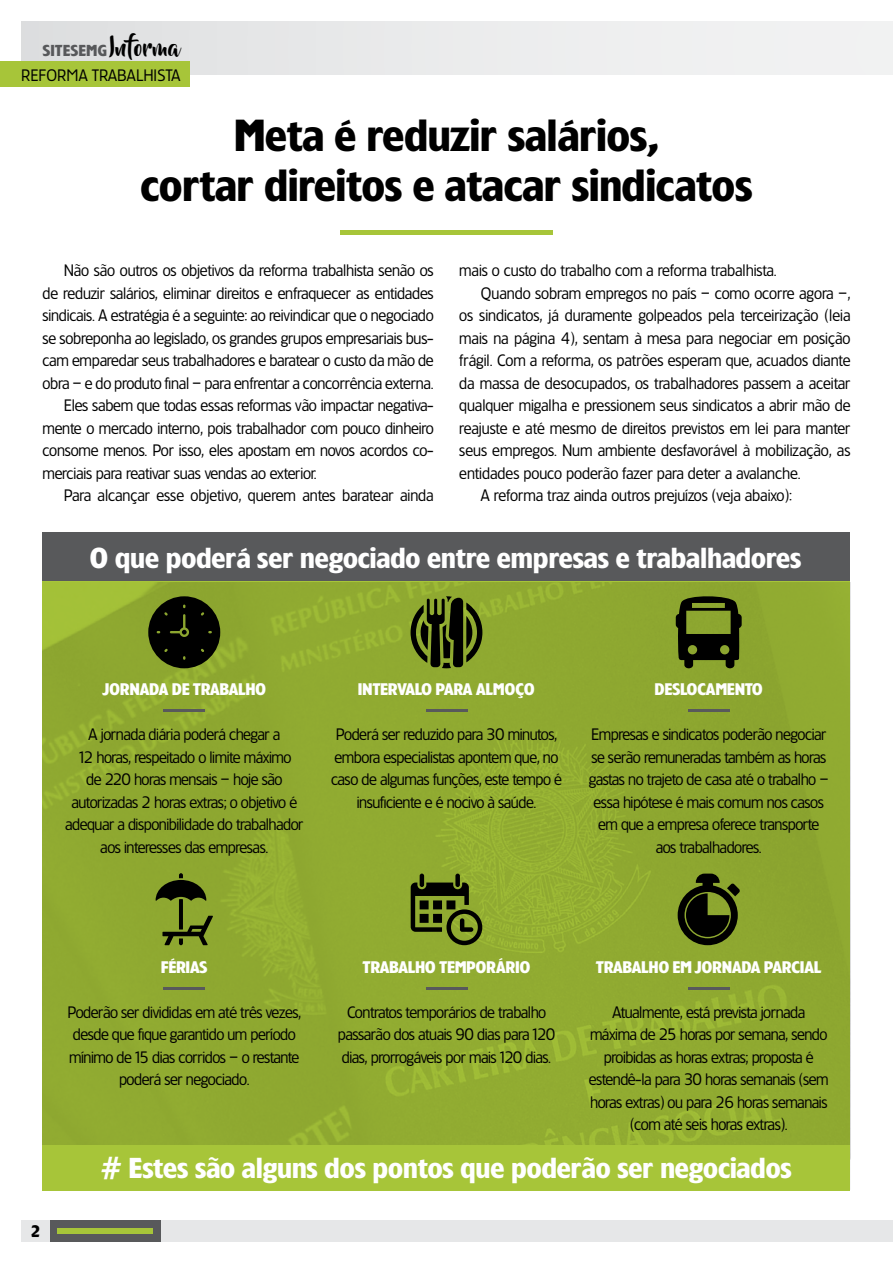
<style>
.page{position:relative;width:893px;height:1263px;background:#fff}
.page>*{position:absolute;margin:0;border:0;box-sizing:border-box;transform-origin:0 0}
.t1{font:700 42px/50.4px "TF Forever";color:#000;text-align:center}
.t2{font:700 27px "TF Forever";color:#fff}
.t3{font:15.75px/22.5px "TF Forever";letter-spacing:-.015em;color:#000;text-align:center}
.t4{font:700 15.75px "TF Forever";letter-spacing:-.025em;color:#fff}
.t5{font:700 15.75px "TF Forever";color:#000}
.t6{font:700 14.85px "TF Forever";color:#58595b}
.s1{font-family:"Beyond The Mountains";font-weight:400;font-size:22.5px;color:#000}
</style>
<div class="page">
<div style="left:43px;top:533px;width:807px;height:48px;background:#58595b"></div>
<div style="left:21px;top:21px;width:872px;height:53px;background:#ebeced"></div>
<div style="left:0;top:62px;width:189px;height:25px;background:#a7c539"></div>
<hr style="left:340px;top:230px;width:213px;height:4px;background:#a7c539">
<div style="left:21px;top:1220px;width:872px;height:22px;background:#e6e7e8"></div>
<div style="left:50px;top:1220px;width:111px;height:22px;background:#58595b"></div>
<div style="left:58px;top:1228px;width:95px;height:6px;background:#a7c539"></div>
<img style="left:43px;top:582px;width:807px;height:563px">
<div style="left:43px;top:1145px;width:807px;height:45px;background:#a7c539"></div>
<hr style="left:163px;top:709px;width:42px;height:3px;background:#58595b">
<hr style="left:163px;top:987px;width:42px;height:3px;background:#58595b">
<hr style="left:426px;top:709px;width:41px;height:3px;background:#58595b">
<hr style="left:426px;top:987px;width:41px;height:3px;background:#58595b">
<hr style="left:688px;top:709px;width:41px;height:3px;background:#58595b">
<hr style="left:688px;top:987px;width:41px;height:3px;background:#58595b">
<svg style="left:148px;top:596px;width:72px;height:72px;background:#23290b"></svg>
<svg style="left:411px;top:596px;width:71px;height:72px;background:#465217"></svg>
<svg style="left:676px;top:594px;width:66px;height:74px;background:#424e16"></svg>
<svg style="left:156px;top:873px;width:57px;height:72px;background:#617220"></svg>
<svg style="left:411px;top:873px;width:71px;height:72px;background:#58681d"></svg>
<svg style="left:678px;top:873px;width:62px;height:72px;background:#3c4714"></svg>
<p class="t6" style="left:43px;top:41px;width:138px">SITESEMG <span class="s1">Informa</span></p>
<p class="t3" style="left:21px;top:64px;width:161px">REFORMA TRABALHISTA</p>
<h1 class="t1" style="left:141px;top:109px;width:613px">Meta é reduzir salários,<br>cortar direitos e atacar sindicatos</h1>
<p class="t3" style="left:64px;top:259px;width:371px">Não são outros os objetivos da reforma trabalhista senão os</p>
<p class="t3" style="left:43px;top:282px;width:393px">de reduzir salários, eliminar direitos e enfraquecer as entidades</p>
<p class="t3" style="left:43px;top:304px;width:393px">sindicais. A estratégia é a seguinte: ao reivindicar que o negociado</p>
<p class="t3" style="left:43px;top:327px;width:393px">se sobreponha ao legislado, os grandes grupos empresariais bus-</p>
<p class="t3" style="left:43px;top:349px;width:393px">cam emparedar seus trabalhadores e baratear o custo da mão de</p>
<p class="t3" style="left:43px;top:372px;width:393px">obra – e do produto final – para enfrentar a concorrência externa.</p>
<p class="t3" style="left:64px;top:394px;width:371px">Eles sabem que todas essas reformas vão impactar negativa-</p>
<p class="t3" style="left:43px;top:417px;width:393px">mente o mercado interno, pois trabalhador com pouco dinheiro</p>
<p class="t3" style="left:43px;top:439px;width:393px">consome menos. Por isso, eles apostam em novos acordos co-</p>
<p class="t3" style="left:43px;top:462px;width:276px">merciais para reativar suas vendas ao exterior.</p>
<p class="t3" style="left:64px;top:484px;width:371px">Para alcançar esse objetivo, querem antes baratear ainda</p>
<p class="t3" style="left:459px;top:259px;width:319px">mais o custo do trabalho com a reforma trabalhista.</p>
<p class="t3" style="left:480px;top:282px;width:371px">Quando sobram empregos no país – como ocorre agora –,</p>
<p class="t3" style="left:459px;top:304px;width:393px">os sindicatos, já duramente golpeados pela terceirização (leia</p>
<p class="t3" style="left:459px;top:327px;width:393px">mais na página 4), sentam à mesa para negociar em posição</p>
<p class="t3" style="left:459px;top:349px;width:393px">frágil. Com a reforma, os patrões esperam que, acuados diante</p>
<p class="t3" style="left:459px;top:372px;width:393px">da massa de desocupados, os trabalhadores passem a aceitar</p>
<p class="t3" style="left:459px;top:394px;width:393px">qualquer migalha e pressionem seus sindicatos a abrir mão de</p>
<p class="t3" style="left:459px;top:417px;width:393px">reajuste e até mesmo de direitos previstos em lei para manter</p>
<p class="t3" style="left:459px;top:439px;width:393px">seus empregos. Num ambiente desfavorável à mobilização, as</p>
<p class="t3" style="left:459px;top:462px;width:343px">entidades pouco poderão fazer para deter a avalanche.</p>
<p class="t3" style="left:480px;top:484px;width:313px">A reforma traz ainda outros prejuízos (veja abaixo):</p>
<h2 class="t2" style="left:90px;top:541px;width:713px">O que poderá ser negociado entre empresas e trabalhadores</h2>
<p class="t4" style="left:102px;top:680px;width:29px">Jornada</p>
<p class="t4" style="left:172px;top:680px;width:32px">de traba</p>
<p class="t4" style="left:238px;top:680px;width:30px">lho</p>
<p class="t3" style="left:65px;top:723px;width:240px">A jornada diária poderá chegar a<br>12 horas, respeitado o limite máximo<br>de 220 horas mensais – hoje são autorizadas 2 horas extras; o objetivo é adequar a disponibilidade do trabalhador aos interesses das empresas.</p>
<p class="t4" style="left:358px;top:680px;width:15px">Interva</p>
<p class="t4" style="left:415px;top:680px;width:31px">lo para</p>
<p class="t4" style="left:476px;top:680px;width:61px">almoço</p>
<p class="t3" style="left:331px;top:723px;width:232px">Poderá ser reduzido para 30 minutos, embora especialistas apontem que, no caso de algumas funções, este tempo é insuficiente e é nocivo à saúde.</p>
<p class="t4" style="left:654px;top:680px;width:53px">Deslocament</p>
<p class="t4" style="left:752px;top:680px;width:13px">o</p>
<p class="t3" style="left:589px;top:723px;width:241px">Empresas e sindicatos poderão negociar se serão remuneradas também as horas gastas no trajeto de casa até o trabalho – essa hipótese é mais comum nos casos em que a empresa oferece transporte aos trabalhadores.</p>
<p class="t5" style="left:31px;top:1222px;width:11px">2</p>
<p class="t4" style="left:363px;top:957px;width:19px">Traba</p>
<p class="t4" style="left:408px;top:957px;width:42px">lho temp</p>
<p class="t4" style="left:476px;top:957px;width:56px">orário</p>
<p class="t3" style="left:338px;top:1001px;width:219px">Contratos temporários de trabalho passarão dos atuais 90 dias para 120 dias, prorrogáveis por mais 120 dias.</p>
<p class="t4" style="left:161px;top:957px;width:24px">Férias</p>
<p class="t3" style="left:67px;top:1001px;width:235px">Poderão ser divididas em até três vezes, desde que fique garantido um período mínimo de 15 dias corridos – o restante poderá ser negociado.</p>
<p class="t4" style="left:596px;top:957px;width:19px">Traba</p>
<p class="t4" style="left:641px;top:957px;width:82px">lho em jornada</p>
<p class="t4" style="left:764px;top:957px;width:10px">parcia</p>
<p class="t4" style="left:814px;top:957px;width:9px">l</p>
<p class="t3" style="left:589px;top:1001px;width:241px">Atualmente, está prevista jornada máxima de 25 horas por semana, sendo proibidas as horas extras; proposta é estendê-la para 30 horas semanais (sem horas extras) ou para 26 horas semanais (com até seis horas extras).</p>
<h2 class="t2" style="left:101px;top:1152px;width:692px"># Estes são alguns dos pontos que poderão ser negociados</h2>
</div>
